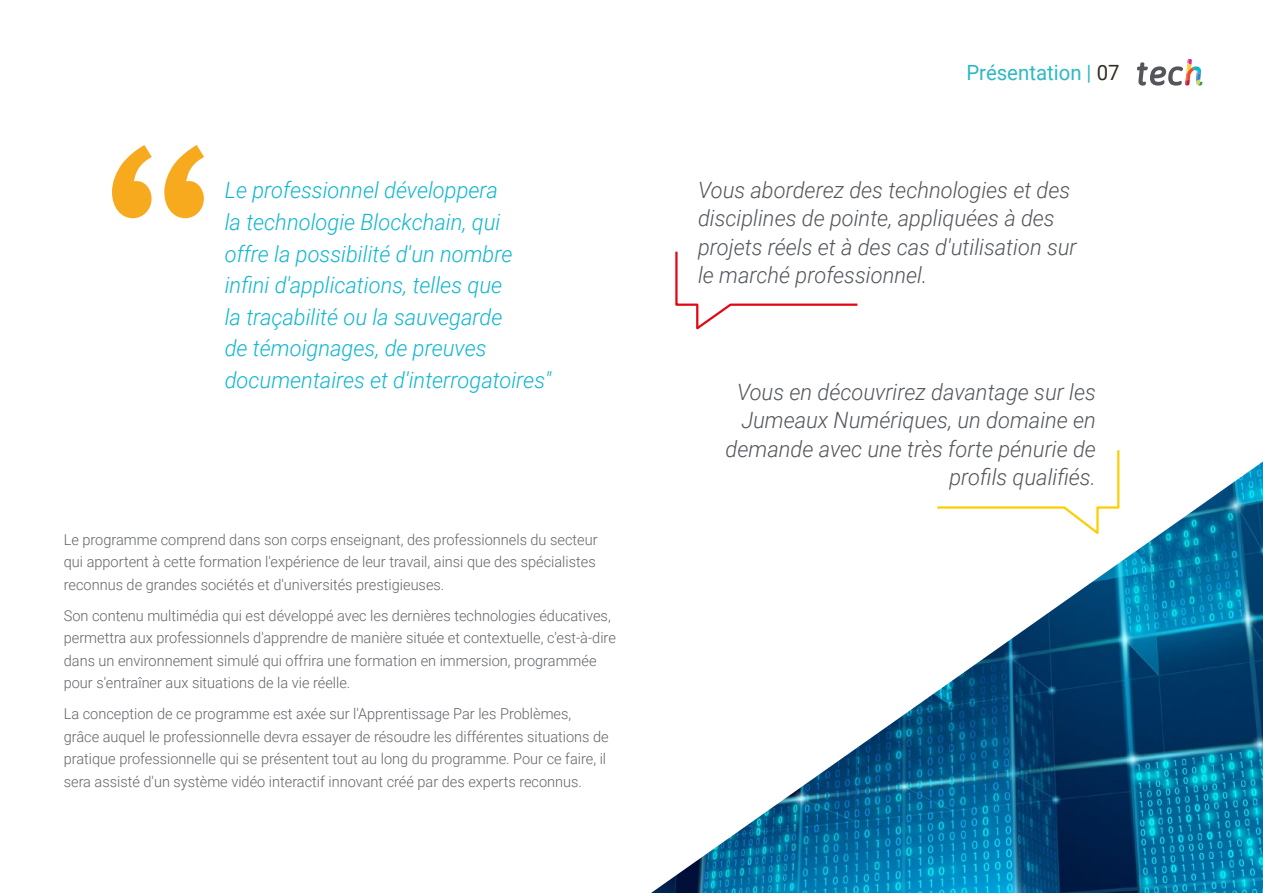
<style>
.page{position:relative;width:1263px;height:893px;background:#fff}
.page>*{position:absolute;margin:0;border:0;box-sizing:border-box;transform-origin:0 0}
.t1{font:italic 300 22.5px/28.5px "Roboto";color:#52555b;text-align:right}
.t2{font:italic 300 22.5px/31.5px "Roboto";color:#0fb6cf}
.t3{font:21px "Roboto";color:#2db8c5}
.t4{font:300 15px/22.5px "Roboto";color:#61646a}
.s1{color:#312e20}
</style>
<div class="page">
<img style="left:651px;top:461px;width:612px;height:432px">
<svg style="left:1137px;top:59px;width:65px;height:27px"></svg>
<svg style="left:935px;top:450px;width:185px;height:87px"></svg>
<svg style="left:675px;top:251px;width:183px;height:79px"></svg>
<svg style="left:112px;top:145px;width:92px;height:73px"></svg>
<h1 class="t2" style="left:225px;top:174px;width:328px">Le professionnel développera<br>la technologie Blockchain, qui<br>offre la possibilité d'un nombre infini d'applications, telles que<br>la traçabilité ou la sauvegarde<br>de témoignages, de preuves documentaires et d'interrogatoires"</h1>
<p class="t4" style="left:64px;top:527px;width:535px">Le programme comprend dans son corps enseignant, des professionnels du secteur qui apportent à cette formation l'expérience de leur travail, ainsi que des spécialistes reconnus de grandes sociétés et d'universités prestigieuses.</p>
<p class="t4" style="left:64px;top:603px;width:554px">Son contenu multimédia qui est développé avec les dernières technologies éducatives, permettra aux professionnels d'apprendre de manière située et contextuelle, c'est-à-dire dans un environnement simulé qui offrira une formation en immersion, programmée pour s'entraîner aux situations de la vie réelle.</p>
<p class="t4" style="left:64px;top:702px;width:546px">La conception de ce programme est axée sur l'Apprentissage Par les Problèmes, grâce auquel le professionnelle devra essayer de résoudre les différentes situations de pratique professionnelle qui se présentent tout au long du programme. Pour ce faire, il sera assisté d'un système vidéo interactif innovant créé par des experts reconnus.</p>
<h2 class="t3" style="left:966px;top:57px;width:155px">Présentation | <span class="s1">07</span></h2>
<h1 class="t1" style="left:698px;top:175px;width:380px;text-align:left">Vous aborderez des technologies et des disciplines de pointe, appliquées à des projets réels et à des cas d'utilisation sur le marché professionnel.</h1>
<h1 class="t1" style="left:725px;top:377px;width:372px">Vous en découvrirez davantage sur les<br>Jumeaux Numériques, un domaine en demande avec une très forte pénurie de profils qualifiés.</h1>
</div>
